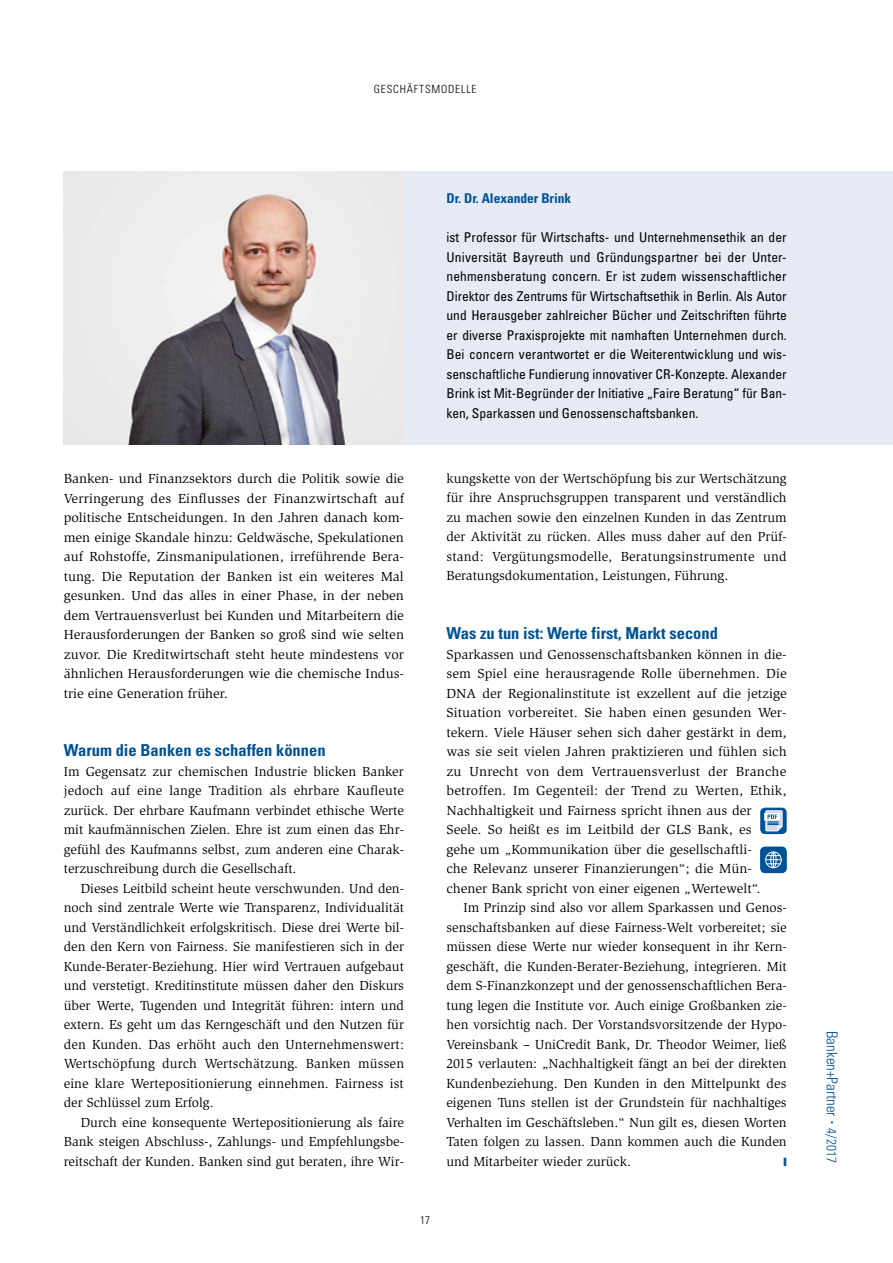
<style>
.page{position:relative;width:893px;height:1263px;background:#fff}
.page>*{position:absolute;margin:0;border:0;box-sizing:border-box;transform-origin:0 0}
.t1{font:700 condensed 16.5px "Univers LT Std";color:#005296}
.t2{font:300 condensed 15px "Univers LT Std";color:#005296}
.t3{font:13.5px/19.5px "Slimbach Std";color:#000;text-align:justify}
.t4{font:condensed 13.5px/19.5px "Univers LT Std";color:#000;text-align:justify}
.t5{font:700 condensed 13.5px "Univers LT Std";letter-spacing:-.005em;color:#005296}
.t6{font:300 condensed 11.25px "Univers LT Std";letter-spacing:.075em;color:#000}
.s1{font-family:"Arial Rounded MT Bold";font-weight:400;font-stretch:normal}
.s2{font-size:13.5px}
</style>
<div class="page">
<img style="left:64px;top:171px;width:340px;height:273px">
<div style="left:404px;top:171px;width:489px;height:273px;background:#e6eaf5"></div>
<svg style="left:760px;top:808px;width:27px;height:26px"></svg>
<div style="left:765px;top:813px;width:14px;height:7px;background:#fff"></div>
<svg style="left:766px;top:810px;width:16px;height:21px"></svg>
<svg style="left:760px;top:847px;width:27px;height:26px"></svg>
<p class="t6" style="left:374px;top:82px;width:103px">GESCHÄFTSM ODELLE</p>
<p class="t5" style="left:446px;top:190px;width:126px">Dr. Dr. Alexander Brink</p>
<p class="t4" style="left:446px;top:228px;width:342px">ist Professor für Wirtschafts- und Unternehmensethik an der Universität Bayreuth und Gründungspartner bei der Unter&shy;nehmensberatung concern. Er ist zudem wissenschaftlicher Direktor des Zentrums für Wirtschaftsethik in Berlin. Als Autor und Herausgeber zahlreicher Bücher und Zeitschriften führte er diverse Praxisprojekte mit namhaften Unternehmen durch.<br>Bei concern verantwortet er die Weiterentwicklung und wis&shy;senschaftliche Fundierung innovativer CR-Konzepte. Alexander Brink ist Mit-Begründer der Initiative „Faire Beratung“ für Ban&shy;ken, Sparkassen und Genossenschaftsbanken.</p>
<p class="t3" style="left:64px;top:469px;width:342px">Banken- und Finanzsektors durch die Politik sowie die Verringerung des Einflusses der Finanzwirtschaft auf politische Entscheidungen. In den Jahren danach kom&shy;men einige Skandale hinzu: Geldwäsche, Spekulationen auf Rohstoffe, Zinsmanipulationen, irreführende Bera&shy;tung. Die Reputation der Banken ist ein weiteres Mal gesunken. Und das alles in einer Phase, in der neben dem Vertrauensverlust bei Kunden und Mitarbeitern die Herausforderungen der Banken so groß sind wie selten zuvor. Die Kreditwirtschaft steht heute mindestens vor ähnlichen Herausforderungen wie die chemische Indus&shy;trie eine Generation früher.</p>
<p class="t1" style="left:64px;top:740px;width:263px">Warum die Banken es schaffen können</p>
<p class="t3" style="left:64px;top:761px;width:342px">Im Gegensatz zur chemischen Industrie blicken Banker jedoch auf eine lange Tradition als ehrbare Kaufleute zurück. Der ehrbare Kaufmann verbindet ethische Werte mit kaufmännischen Zielen. Ehre ist zum einen das Ehr&shy;gefühl des Kaufmanns selbst, zum anderen eine Charak&shy;terzuschreibung durch die Gesellschaft.</p>
<p class="t3" style="left:64px;top:878px;width:342px;text-indent:17px">Dieses Leitbild scheint heute verschwunden. Und den&shy;noch sind zentrale Werte wie Transparenz, Individualität und Verständlichkeit erfolgskritisch. Diese drei Werte bil&shy;den den Kern von Fairness. Sie manifestieren sich in der Kunde-Berater-Beziehung. Hier wird Vertrauen aufgebaut und verstetigt. Kreditinstitute müssen daher den Diskurs über Werte, Tugenden und Integrität führen: intern und extern. Es geht um das Kerngeschäft und den Nutzen für den Kunden. Das erhöht auch den Unternehmenswert:<br>Wertschöpfung durch Wertschätzung. Banken müssen eine klare Wertepositionierung einnehmen. Fairness ist der Schlüssel zum Erfolg.</p>
<p class="t3" style="left:64px;top:1112px;width:342px;text-indent:17px">Durch eine konsequente Wertepositionierung als faire Bank steigen Abschluss-, Zahlungs- und Empfehlungsbe&shy;reitschaft der Kunden. Banken sind gut beraten, ihre Wir-</p>
<p class="t3" style="left:446px;top:469px;width:342px">kungskette von der Wertschöpfung bis zur Wertschätzung für ihre Anspruchsgruppen transparent und verständlich zu machen sowie den einzelnen Kunden in das Zentrum der Aktivität zu rücken. Alles muss daher auf den Prüf&shy;stand: Vergütungsmodelle, Beratungsinstrumente und Beratungsdokumentation, Leistungen, Führung.</p>
<p class="t1" style="left:446px;top:623px;width:273px">Was zu tun ist: Werte first, Markt second</p>
<p class="t3" style="left:446px;top:644px;width:342px;text-align:left">Sparkassen und Genossenschaftsbanken können in die&shy;sem Spiel eine herausragende Rolle übernehmen. Die DNA der Regionalinstitute ist exzellent auf die jetzige Situation vorbereitet. Sie haben einen gesunden Wer&shy;tekern. Viele Häuser sehen sich daher gestärkt in dem, was sie seit vielen Jahren praktizieren und fühlen sich zu Unrecht von dem Vertrauensverlust der Branche betroffen. Im Gegenteil: der Trend zu Werten, Ethik, Nachhaltigkeit und Fairness spricht ihnen aus der Seele. So heißt es im Leitbild der GLS Bank, es<br>gehe um „Kommunikation über die gesellschaftli-<br>che Relevanz unserer Finanzierungen“; die Mün&shy;chener Bank spricht von einer eigenen „Wertewelt“.</p>
<p class="t3" style="left:446px;top:898px;width:342px;text-indent:17px">Im Prinzip sind also vor allem Sparkassen und Genos&shy;senschaftsbanken auf diese Fairness-Welt vorbereitet; sie müssen diese Werte nur wieder konsequent in ihr Kern&shy;geschäft, die Kunden-Berater-Beziehung, integrieren. Mit dem S-Finanzkonzept und der genossenschaftlichen Bera&shy;tung legen die Institute vor. Auch einige Großbanken zie&shy;hen vorsichtig nach. Der Vorstandsvorsitzende der Hypo-Vereinsbank – UniCredit Bank, Dr. Theodor Weimer, ließ 2015 verlauten: „Nachhaltigkeit fängt an bei der direkten Kundenbeziehung. Den Kunden in den Mittelpunkt des eigenen Tuns stellen ist der Grundstein für nachhaltiges Verhalten im Geschäftsleben.“ Nun gilt es, diesen Worten Taten folgen zu lassen. Dann kommen auch die Kunden und Mitarbeiter wieder zurück.</p>
<p class="t6" style="left:420px;top:1213px;width:11px">17</p>
<p class="t2" style="left:841px;top:1031px;width:133px;rotate:90deg">BANKEN+PARTNER <span class="s1">∙</span> <span class="s2">4/2017</span></p>
</div>
